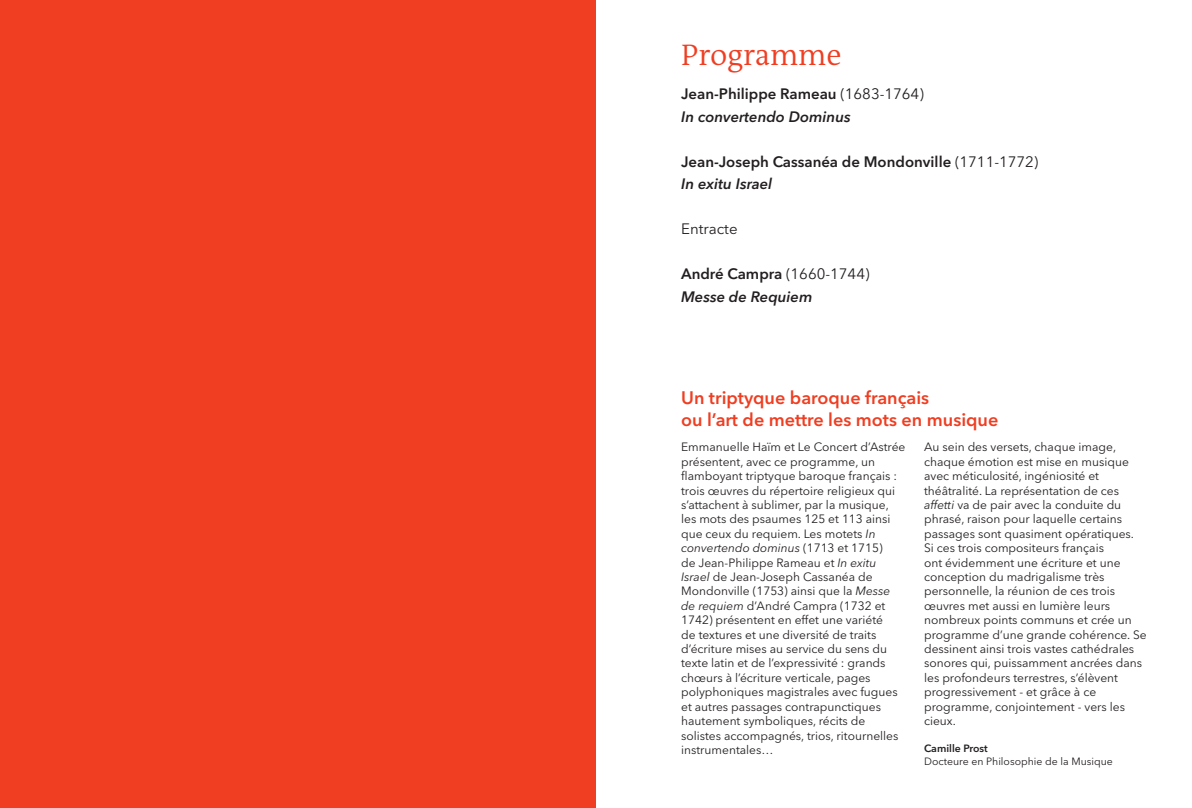
<style>
.page{position:relative;width:1192px;height:808px;background:#fff}
.page>*{position:absolute;margin:0;border:0;box-sizing:border-box;transform-origin:0 0}
.t1{font:300 30px "The Antiqua B W4";color:#ef3e22}
.t2{font:600 18px/21.6px "Avenir Next LT Pro";color:#ef3e22}
.t3{font:italic 600 15px/22.5px "Avenir Next LT Pro";color:#231f20}
.t4{font:600 15px/22.5px "Avenir Next LT Pro";color:#231f20}
.t5{font:15px "Avenir Next LT Pro";color:#231f20}
.t6{font:12px/14.4px "Avenir Next LT Pro";color:#231f20}
.t7{font:10.5px "Avenir Next LT Pro";color:#231f20}
.t8{font:600 10.5px "Avenir Next LT Pro";color:#231f20}
.s1{font-style:normal}
.s2{font-weight:400;font-style:normal}
.s3{font-weight:400}
.s4{font-style:italic}
</style>
<div class="page">
<div style="left:0;top:0;width:596px;height:807px;background:#ef3e22"></div>
<h1 class="t1" style="left:681px;top:35px;width:162px">Programme</h1>
<p class="t3" style="left:681px;top:82px;width:244px"><span class="s1">Jean-Philippe Rameau</span> <span class="s2">(1683-1764)<br></span>In convertendo Dominus</p>
<p class="t4" style="left:681px;top:150px;width:359px">Jean-Joseph Cassanéa de Mondonville <span class="s3">(1711-1772)<br></span><span class="s4">In exitu Israel</span></p>
<p class="t5" style="left:681px;top:220px;width:58px">Entracte</p>
<p class="t3" style="left:681px;top:262px;width:190px"><span class="s1">André Campra</span> <span class="s2">(1660-1744)<br></span>Messe de Requiem</p>
<h2 class="t2" style="left:681px;top:387px;width:319px">Un triptyque baroque français<br>ou l’art de mettre les mots en musique</h2>
<p class="t6" style="left:681px;top:440px;width:226px">Emmanuelle Haïm et Le Concert d’Astrée présentent, avec ce programme, un flamboyant triptyque baroque français : trois œuvres du répertoire religieux qui s’attachent à sublimer, par la musique, les mots des psaumes 125 et 113 ainsi que ceux du requiem. Les motets <span class="s4">In convertendo dominus</span> (1713 et 1715)<br>de Jean-Philippe Rameau et <span class="s4">In exitu Israel</span> de Jean-Joseph Cassanéa de Mondonville (1753) ainsi que la <span class="s4">Messe de requiem</span> d’André Campra (1732 et 1742) présentent en effet une variété<br>de textures et une diversité de traits d’écriture mises au service du sens du texte latin et de l’expressivité : grands chœurs à l’écriture verticale, pages polyphoniques magistrales avec fugues et autres passages contrapunctiques hautement symboliques, récits de solistes accompagnés, trios, ritournelles instrumentales…</p>
<p class="t6" style="left:924px;top:440px;width:224px">Au sein des versets, chaque image, chaque émotion est mise en musique avec méticulosité, ingéniosité et théâtralité. La représentation de ces <span class="s4">affetti</span> va de pair avec la conduite du phrasé, raison pour laquelle certains passages sont quasiment opératiques.<br>Si ces trois compositeurs français<br>ont évidemment une écriture et une conception du madrigalisme très personnelle, la réunion de ces trois œuvres met aussi en lumière leurs nombreux points communs et crée un programme d’une grande cohérence. Se dessinent ainsi trois vastes cathédrales sonores qui, puissamment ancrées dans les profondeurs terrestres, s’élèvent progressivement - et grâce à ce programme, conjointement - vers les cieux.</p>
<p class="t8" style="left:924px;top:742px;width:65px">Camille Prost</p>
<p class="t7" style="left:924px;top:754px;width:190px">Docteure en Philosophie de la Musique</p>
</div>
